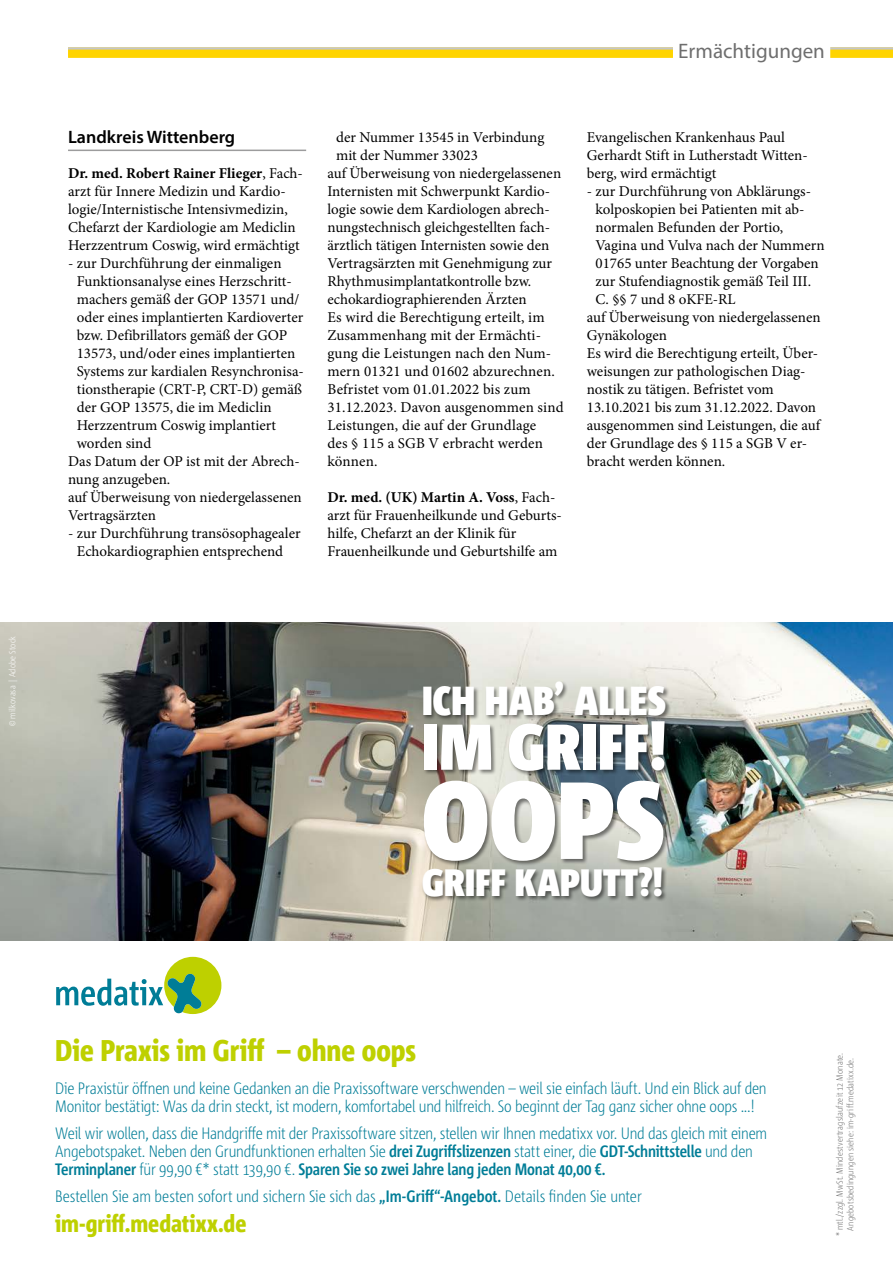
<style>
.page{position:relative;width:893px;height:1263px;background:#fff}
.page>*{position:absolute;margin:0;border:0;box-sizing:border-box;transform-origin:0 0}
.t1{font:900 109.5px "Corpid E1 s Cd";color:#fff}
.t2{font:900 64.65px "Corpid E1 s Cd";letter-spacing:-.015em;color:#fff}
.t3{font:900 40.65px "Corpid E1 s Cd";letter-spacing:-.015em;color:#fff}
.t4{font:900 38.1px "Corpid E1 s Cd";letter-spacing:-.015em;color:#fff}
.t5{font:800 30px "Corpid E1 s Cd";color:#bed000}
.t6{font:800 24px "Corpid E1 s Cd";color:#bed000}
.t7{font:21px "Myriad Pro";color:#6e6e6e}
.t8{font:600 18px "Myriad Pro";color:#000}
.t9{font:300 16.5px/18px "Corpid E1 s Cd";letter-spacing:-.01em;color:#007d97}
.t10{font:15px/18px "Minion Pro";color:#000}
.t11{font:300 9px/10.5px "Corpid E1 s Cd";letter-spacing:.02em;color:#6e6e6e;text-align:center}
.t12{font:300 9px "Corpid E1 s Cd";letter-spacing:.02em;color:#fff}
.s1{font-weight:700}
</style>
<div class="page">
<div style="left:68px;top:47px;width:825px;height:11px;background:#ffd400"></div>
<hr style="left:68px;top:47px;width:825px;height:3px;background:#c5c6c6">
<img style="left:0;top:622px;width:893px;height:318px">
<svg style="left:56px;top:957px;width:165px;height:57px"></svg>
<div style="left:422px;top:681px;width:250px;height:221px;background:#000;opacity:.5"></div>
<div style="left:673px;top:36px;width:157px;height:30px;background:#fff"></div>
<hr style="left:68px;top:150px;width:238px;height:1px;background:#9c9c9d">
<p class="t12" style="left:7px;top:726px;width:92px;rotate:-90deg">© milkovasa | Adobe Stock</p>
<h3 class="t7" style="left:678px;top:38px;width:148px">Ermächtigungen</h3>
<p class="t8" style="left:68px;top:125px;width:169px">Landkreis Wittenberg</p>
<p class="t10" style="left:68px;top:164px;width:236px"><span class="s1">Dr. med. Robert Rainer Flieger</span>, Fach&shy;arzt für Innere Medizin und Kardio&shy;logie/Internistische Intensivmedizin, Chefarzt der Kardiologie am Mediclin Herzzentrum Coswig, wird ermächtigt</p>
<p class="t10" style="left:68px;top:254px;width:215px">- zur Durchführung der einmaligen</p>
<p class="t10" style="left:77px;top:272px;width:217px">Funktionsanalyse eines Herzschritt-</p>
<p class="t10" style="left:77px;top:290px;width:224px">machers gemäß der GOP 13571 und/</p>
<p class="t10" style="left:77px;top:308px;width:228px">oder eines implantierten Kardioverter</p>
<p class="t10" style="left:77px;top:326px;width:212px">bzw. Defibrillators gemäß der GOP</p>
<p class="t10" style="left:77px;top:344px;width:220px">13573, und/oder eines implantierten</p>
<p class="t10" style="left:77px;top:362px;width:229px">Systems zur kardialen Resynchronisa-</p>
<p class="t10" style="left:77px;top:380px;width:227px">tionstherapie (CRT-P, CRT-D) gemäß</p>
<p class="t10" style="left:77px;top:398px;width:196px">der GOP 13575, die im Mediclin</p>
<p class="t10" style="left:77px;top:416px;width:201px">Herzzentrum Coswig implantiert</p>
<p class="t10" style="left:77px;top:434px;width:76px">worden sind</p>
<p class="t10" style="left:68px;top:452px;width:233px">Das Datum der OP ist mit der Abrech-</p>
<p class="t10" style="left:68px;top:470px;width:104px">nung anzugeben.</p>
<p class="t10" style="left:68px;top:488px;width:235px">auf Überweisung von niedergelassenen</p>
<p class="t10" style="left:68px;top:506px;width:89px">Vertragsärzten</p>
<p class="t10" style="left:68px;top:524px;width:234px;text-align:center">- zur Durchführung transösophagealer<br>Echokardiographien entsprechend</p>
<p class="t10" style="left:336px;top:128px;width:210px">der Nummer 13545 in Verbindung</p>
<p class="t10" style="left:336px;top:146px;width:143px">mit der Nummer 33023</p>
<p class="t10" style="left:327px;top:164px;width:235px">auf Überweisung von niedergelassenen</p>
<p class="t10" style="left:327px;top:182px;width:223px">Internisten mit Schwerpunkt Kardio-</p>
<p class="t10" style="left:327px;top:200px;width:224px">logie sowie dem Kardiologen abrech-</p>
<p class="t10" style="left:327px;top:218px;width:224px">nungstechnisch gleichgestellten fach-</p>
<p class="t10" style="left:327px;top:236px;width:224px">ärztlich tätigen Internisten sowie den</p>
<p class="t10" style="left:327px;top:254px;width:226px">Vertragsärzten mit Genehmigung zur</p>
<p class="t10" style="left:327px;top:272px;width:205px">Rhythmusimplantatkontrolle bzw.</p>
<p class="t10" style="left:327px;top:290px;width:201px">echokardiographierenden Ärzten</p>
<p class="t10" style="left:327px;top:308px;width:219px">Es wird die Berechtigung erteilt, im</p>
<p class="t10" style="left:327px;top:326px;width:215px">Zusammenhang mit der Ermächti-</p>
<p class="t10" style="left:327px;top:344px;width:225px">gung die Leistungen nach den Num-</p>
<p class="t10" style="left:327px;top:362px;width:229px">mern 01321 und 01602 abzurechnen.</p>
<p class="t10" style="left:327px;top:380px;width:205px">Befristet vom 01.01.2022 bis zum</p>
<p class="t10" style="left:327px;top:398px;width:238px">31.12.2023. Davon ausgenommen sind</p>
<p class="t10" style="left:327px;top:416px;width:210px">Leistungen, die auf der Grundlage</p>
<p class="t10" style="left:327px;top:434px;width:217px">des § 115 a SGB V erbracht werden</p>
<p class="t10" style="left:327px;top:452px;width:52px">können.</p>
<p class="t10" style="left:327px;top:488px;width:236px"><span class="s1">Dr. med. (UK) Martin A. Voss</span>, Fach&shy;arzt für Frauenheilkunde und Geburts&shy;hilfe, Chefarzt an der Klinik für Frauenheilkunde und Geburtshilfe am</p>
<p class="t10" style="left:587px;top:128px;width:223px">Evangelischen Krankenhaus Paul<br>Gerhardt Stift in Lutherstadt Witten&shy;berg, wird ermächtigt</p>
<p class="t10" style="left:587px;top:182px;width:226px">- zur Durchführung von Abklärungs-</p>
<p class="t10" style="left:596px;top:200px;width:210px">kolposkopien bei Patienten mit ab-</p>
<p class="t10" style="left:596px;top:218px;width:189px">normalen Befunden der Portio,</p>
<p class="t10" style="left:596px;top:236px;width:231px">Vagina und Vulva nach der Nummern</p>
<p class="t10" style="left:596px;top:254px;width:225px">01765 unter Beachtung der Vorgaben</p>
<p class="t10" style="left:596px;top:272px;width:217px">zur Stufendiagnostik gemäß Teil III.</p>
<p class="t10" style="left:596px;top:290px;width:142px">C. §§ 7 und 8 oKFE-RL</p>
<p class="t10" style="left:587px;top:308px;width:235px">auf Überweisung von niedergelassenen</p>
<p class="t10" style="left:587px;top:326px;width:82px">Gynäkologen</p>
<p class="t10" style="left:587px;top:344px;width:233px">Es wird die Berechtigung erteilt, Über-</p>
<p class="t10" style="left:587px;top:362px;width:220px">weisungen zur pathologischen Diag-</p>
<p class="t10" style="left:587px;top:380px;width:188px">nostik zu tätigen. Befristet vom</p>
<p class="t10" style="left:587px;top:398px;width:231px">13.10.2021 bis zum 31.12.2022. Davon</p>
<p class="t10" style="left:587px;top:416px;width:235px">ausgenommen sind Leistungen, die auf</p>
<p class="t10" style="left:587px;top:434px;width:222px">der Grundlage des § 115 a SGB V er-</p>
<p class="t10" style="left:587px;top:452px;width:140px">bracht werden können.</p>
<h3 class="t3" style="left:422px;top:675px;width:246px">ICH HAB’ ALLES</h3>
<h2 class="t2" style="left:422px;top:706px;width:246px">IM GRIFF!</h2>
<h1 class="t1" style="left:422px;top:752px;width:246px">OOPS</h1>
<h3 class="t4" style="left:422px;top:858px;width:242px">GRIFF KAPUTT?!</h3>
<h3 class="t5" style="left:55px;top:1031px;width:362px">Die Praxis im Griff – ohne oops</h3>
<p class="t9" style="left:55px;top:1078px;width:713px">Die Praxistür öffnen und keine Gedanken an die Praxissoftware verschwenden – weil sie einfach läuft. Und ein Blick auf den<br>Monitor bestätigt: Was da drin steckt, ist modern, komfortabel und hilfreich. So beginnt der Tag ganz sicher ohne oops ...!</p>
<p class="t9" style="left:55px;top:1123px;width:714px">Weil wir wollen, dass die Handgriffe mit der Praxissoftware sitzen, stellen wir Ihnen medatixx vor. Und das gleich mit einem<br>Angebotspaket. Neben den Grundfunktionen erhalten Sie <span class="s1">drei Zugriffslizenzen</span> statt einer, die <span class="s1">GDT-Schnittstelle</span> und den<br><span class="s1">Terminplaner</span> für 99,90 €* statt 139,90 €. <span class="s1">Sparen Sie so zwei Jahre lang jeden Monat 40,00 €.</span></p>
<p class="t9" style="left:55px;top:1186px;width:588px">Bestellen Sie am besten sofort und sichern Sie sich das <span class="s1">„Im-Griff“-Angebot.</span> Details finden Sie unter</p>
<h3 class="t6" style="left:55px;top:1208px;width:193px">im-griff.medatixx.de</h3>
<p class="t11" style="left:834px;top:1236px;width:185px;rotate:-90deg">* mtl./zzgl. MwSt. Mindestvertragslaufzeit 12 Monate.<br>Angebotsbedingungen siehe: im-griff.medatixx.de.</p>
</div>
